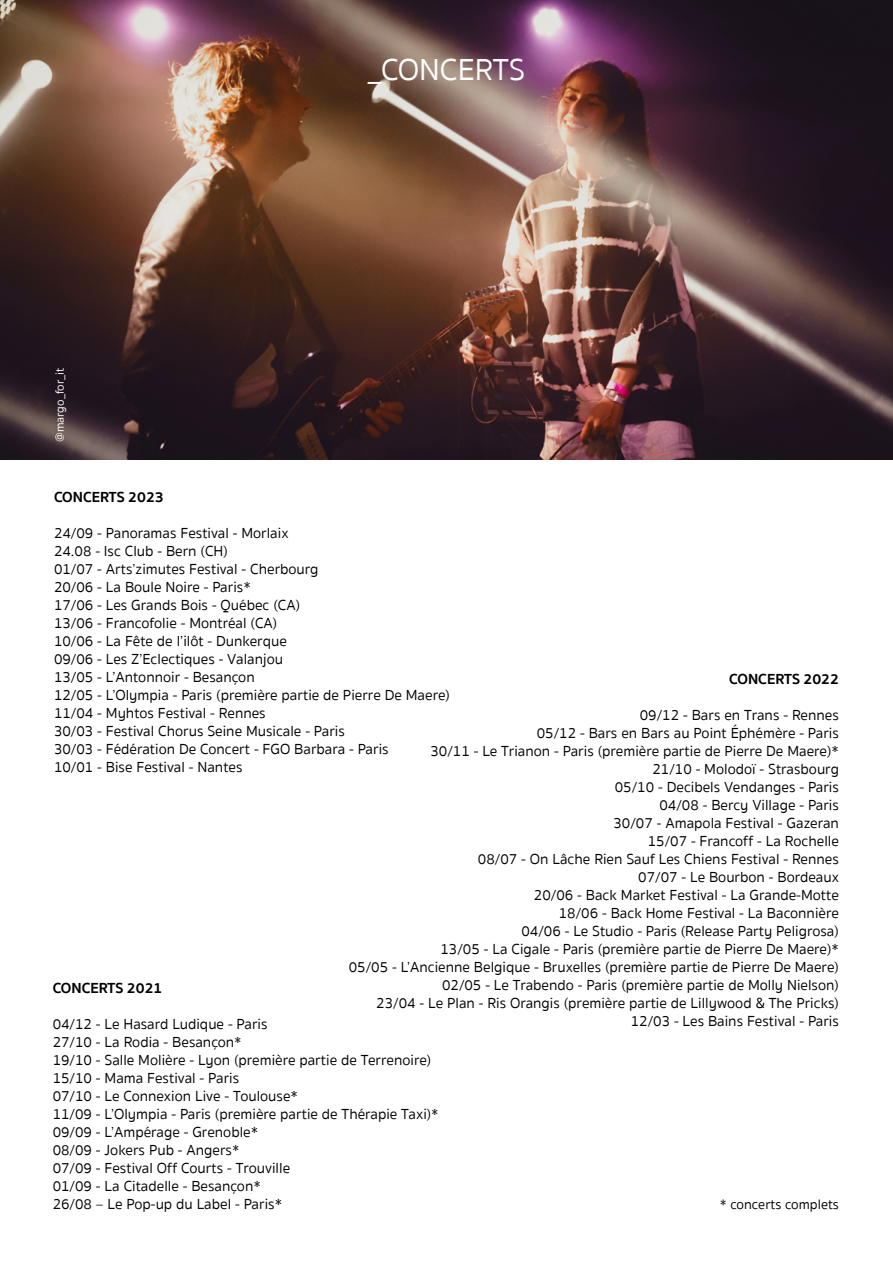
<style>
.page{position:relative;width:893px;height:1263px;background:#fff}
.page>*{position:absolute;margin:0;border:0;box-sizing:border-box;transform-origin:0 0}
.t1{font:31.2px "Sukhumvit Set Text";color:#fff}
.t2{font:15px/18px "Sukhumvit Set Text";color:#000}
.t3{font:700 15px "Sukhumvit Set";color:#000}
.t4{font:13.95px "Sukhumvit Set Text";color:#000}
.t5{font:12px "Sukhumvit Set Text";color:#fff}
</style>
<div class="page">
<img style="left:0;top:0;width:893px;height:459px">
<p class="t5" style="left:52px;top:442px;width:76px;rotate:-90deg">@margo_for_it</p>
<h1 class="t1" style="left:368px;top:48px;width:159px">_CONCERTS</h1>
<p class="t3" style="left:54px;top:485px;width:111px">CONCERTS 2023</p>
<p class="t2" style="left:54px;top:524px;width:397px">24/09 - Panoramas Festival - Morlaix<br>24.08 - Isc Club - Bern (CH)<br>01/07 - Arts’zimutes Festival - Cherbourg<br>20/06 - La Boule Noire - Paris*<br>17/06 - Les Grands Bois - Québec (CA)<br>13/06 - Francofolie - Montréal (CA)<br>10/06 - La Fête de l’ilôt - Dunkerque<br>09/06 - Les Z’Eclectiques - Valanjou<br>13/05 - L’Antonnoir - Besançon<br>12/05 - L’Olympia - Paris (première partie de Pierre De Maere)<br>11/04 - Myhtos Festival - Rennes<br>30/03 - Festival Chorus Seine Musicale - Paris<br>30/03 - Fédération De Concert - FGO Barbara - Paris<br>10/01 - Bise Festival - Nantes</p>
<p class="t3" style="left:729px;top:668px;width:111px">CONCERTS 2022</p>
<p class="t2" style="left:349px;top:707px;width:492px;text-align:right">09/12 - Bars en Trans - Rennes<br>05/12 - Bars en Bars au Point Éphémère - Paris<br>30/11 - Le Trianon - Paris (première partie de Pierre De Maere)*<br>21/10 - Molodoï - Strasbourg<br>05/10 - Decibels Vendanges - Paris<br>04/08 - Bercy Village - Paris<br>30/07 - Amapola Festival - Gazeran<br>15/07 - Francoff - La Rochelle<br>08/07 - On Lâche Rien Sauf Les Chiens Festival - Rennes<br>07/07 - Le Bourbon - Bordeaux<br>20/06 - Back Market Festival - La Grande-Motte<br>18/06 - Back Home Festival - La Baconnière<br>04/06 - Le Studio - Paris (Release Party Peligrosa)<br>13/05 - La Cigale - Paris (première partie de Pierre De Maere) *<br>05/05 - L’Ancienne Belgique - Bruxelles (première partie de Pierre De Maere)<br>02/05 - Le Trabendo - Paris (première partie de Molly Nielson)<br>23/04 - Le Plan - Ris Orangis (première partie de Lillywood &amp; The Pricks)<br>12/03 - Les Bains Festival - Paris</p>
<p class="t3" style="left:53px;top:976px;width:111px">CONCERTS 2021</p>
<p class="t2" style="left:53px;top:1015px;width:388px">04/12 - Le Hasard Ludique - Paris<br>27/10 - La Rodia - Besançon*<br>19/10 - Salle Molière - Lyon (première partie de Terrenoire)<br>15/10 - Mama Festival - Paris<br>07/10 - Le Connexion Live - Toulouse*<br>11/09 - L’Olympia - Paris (première partie de Thérapie Taxi)* 09/09 - L’Ampérage - Grenoble*<br>08/09 - Jokers Pub - Angers*<br>07/09 - Festival Off Courts - Trouville<br>01/09 - La Citadelle - Besançon*<br>26/08 – Le Pop-up du Label - Paris*</p>
<p class="t4" style="left:720px;top:1195px;width:121px">* concerts complets</p>
</div>
